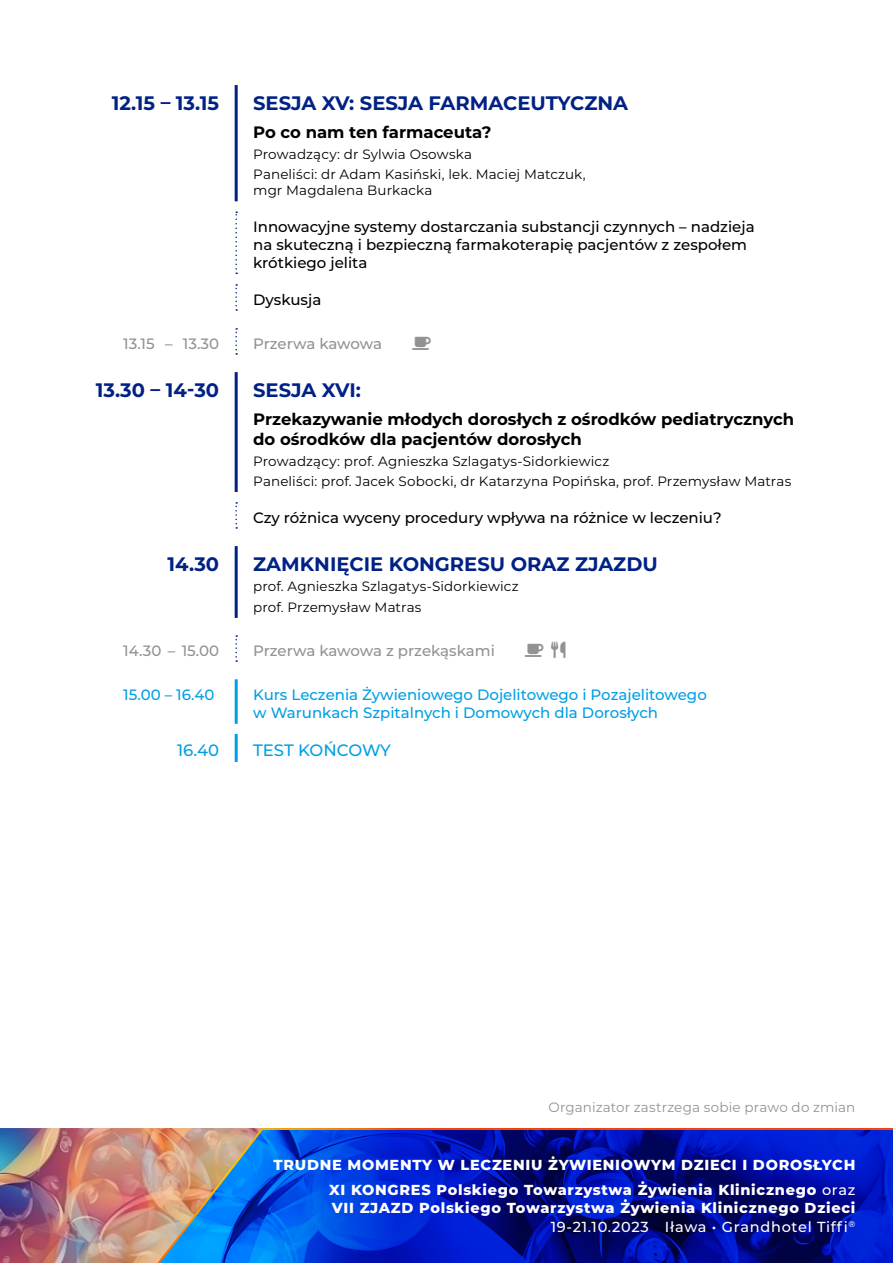
<style>
.page{position:relative;width:893px;height:1263px;background:#fff}
.page>*{position:absolute;margin:0;border:0;box-sizing:border-box;transform-origin:0 0}
.t1{font:700 19.5px "Montserrat";color:#002185}
.t2{font:700 16.5px/19.8px "Montserrat";color:#000}
.t3{font:500 16.5px "Montserrat";color:#009fe3}
.t4{font:500 15px/18px "Montserrat";color:#000}
.t5{font:500 15px/18px "Montserrat";color:#009fe3}
.t6{font:500 15px "Montserrat";color:#929292}
.t7{font:800 14.55px/17.4px "Montserrat";letter-spacing:.05em;color:#fff}
.t8{font:500 14.55px "Montserrat";letter-spacing:.05em;color:#fff}
.t9{font:13.5px/20.4px "Montserrat";letter-spacing:.01em;color:#000}
.t10{font:13.5px "Montserrat";letter-spacing:.01em;color:#929292}
.s1{font-weight:500}
</style>
<div class="page">
<svg style="left:235px;top:328px;width:2px;height:27px"></svg>
<svg style="left:235px;top:635px;width:2px;height:27px"></svg>
<svg style="left:235px;top:211px;width:2px;height:63px"></svg>
<svg style="left:235px;top:284px;width:2px;height:27px"></svg>
<svg style="left:235px;top:502px;width:2px;height:27px"></svg>
<hr style="left:235px;top:85px;width:3px;height:116px;background:#002185">
<hr style="left:235px;top:372px;width:3px;height:120px;background:#002185">
<hr style="left:235px;top:679px;width:3px;height:45px;background:#009fe3">
<hr style="left:235px;top:734px;width:3px;height:28px;background:#009fe3">
<hr style="left:235px;top:546px;width:3px;height:72px;background:#002185">
<img style="left:0;top:1128px;width:139px;height:135px">
<svg style="left:139px;top:1128px;width:754px;height:135px;background:#1730a9"></svg>
<h1 class="t1" style="left:112px;top:89px;width:109px">12.15 – 13.15</h1>
<h1 class="t1" style="left:253px;top:89px;width:376px">SESJA XV: SESJA FARMACEUTYCZNA</h1>
<p class="t2" style="left:253px;top:122px;width:240px">Po co nam ten farmaceuta?</p>
<p class="t9" style="left:253px;top:143px;width:334px">Prowadzący: dr Sylwia Osowska<br>Paneliści: dr Adam Kasiński, lek. Maciej Matczuk,</p>
<p class="t9" style="left:253px;top:180px;width:181px">mgr Magdalena Burkacka</p>
<p class="t4" style="left:253px;top:217px;width:503px">Innowacyjne systemy dostarczania substancji czynnych – nadzieja na skuteczną i bezpieczną farmakoterapię pacjentów z zespołem krótkiego jelita</p>
<p class="t4" style="left:253px;top:290px;width:70px">Dyskusja</p>
<p class="t6" style="left:123px;top:333px;width:97px">13.15 – 13.30</p>
<p class="t6" style="left:253px;top:333px;width:130px">Przerwa kawowa</p>
<h1 class="t1" style="left:96px;top:376px;width:125px">13.30 – 14-30</h1>
<h1 class="t1" style="left:253px;top:376px;width:109px">SESJA XVI:</h1>
<p class="t2" style="left:253px;top:409px;width:542px">Przekazywanie młodych dorosłych z ośrodków pediatrycznych do ośrodków dla pacjentów dorosłych</p>
<p class="t9" style="left:253px;top:450px;width:540px">Prowadzący: prof. Agnieszka Szlagatys-Sidorkiewicz<br>Paneliści: prof. Jacek Sobocki, dr Katarzyna Popińska, prof. Przemysław Matras</p>
<p class="t4" style="left:253px;top:508px;width:470px">Czy różnica wyceny procedury wpływa na różnice w leczeniu?</p>
<h1 class="t1" style="left:168px;top:550px;width:53px">14.30</h1>
<h1 class="t1" style="left:253px;top:550px;width:406px">ZAMKNIĘCIE KONGRESU ORAZ ZJAZDU</h1>
<p class="t9" style="left:253px;top:576px;width:267px">prof. Agnieszka Szlagatys-Sidorkiewicz prof. Przemysław Matras</p>
<p class="t6" style="left:123px;top:640px;width:97px">14.30 – 15.00</p>
<p class="t6" style="left:253px;top:640px;width:243px">Przerwa kawowa z przekąskami</p>
<p class="t5" style="left:123px;top:685px;width:93px">15.00 – 16.40</p>
<p class="t5" style="left:253px;top:685px;width:455px">Kurs Leczenia Żywieniowego Dojelitowego i Pozajelitowego w Warunkach Szpitalnych i Domowych dla Dorosłych</p>
<p class="t3" style="left:177px;top:738px;width:44px">16.40</p>
<p class="t3" style="left:253px;top:738px;width:139px">TEST KOŃCOWY</p>
<p class="t10" style="left:549px;top:1098px;width:308px">Organizator zastrzega sobie prawo do zmian</p>
<p class="t7" style="left:274px;top:1156px;width:583px">TRUDNE MOMENTY W LECZENIU ŻYWIENIOWYM DZIECI I DOROSŁYCH</p>
<p class="t7" style="left:329px;top:1180px;width:528px">XI KONGRES Polskiego Towarzystwa Żywienia Klinicznego <span class="s1">oraz<br></span>VII ZJAZD Polskiego Towarzystwa Żywienia Klinicznego Dzieci</p>
<p class="t8" style="left:551px;top:1216px;width:306px">19-21.10.2023 Iława • Grandhotel Tiffi<sup>®</sup></p>
</div>
